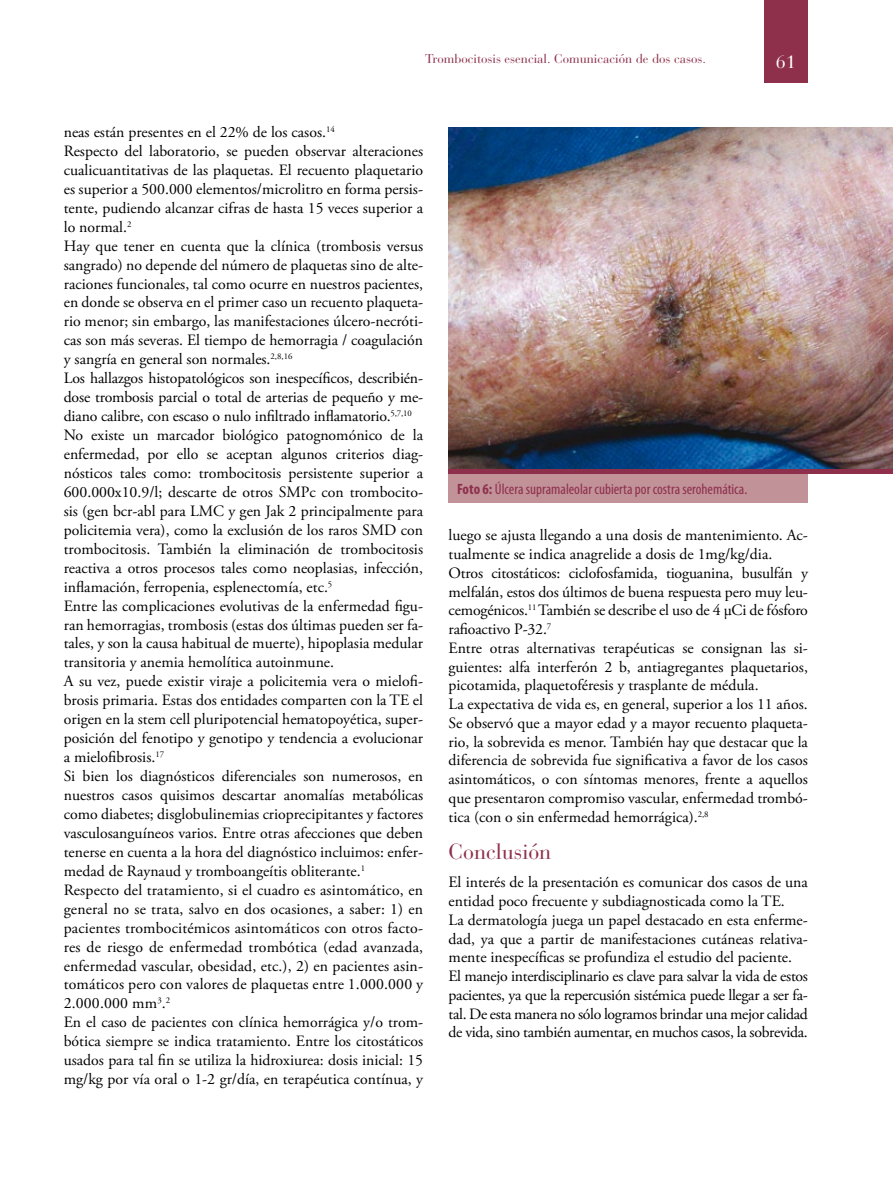
<style>
.page{position:relative;width:893px;height:1191px;background:#fff}
.page>*{position:absolute;margin:0;border:0;box-sizing:border-box;transform-origin:0 0}
.t1{font:21.75px "Bauer Bodoni";color:#8e2f4c}
.t2{font:18px "Bauer Bodoni";color:#fff}
.t3{font:15.75px/18.9px "Adobe Garamond Pro";color:#000}
.t4{font:condensed 15px "Myriad Pro";color:#8e2f4c}
.t5{font:12.75px "Bauer Bodoni";color:#8e2f4c}
.s1{font-weight:700}
</style>
<div class="page">
<div style="left:764px;top:0;width:44px;height:82px;background:#8e2f4c"></div>
<img style="left:449px;top:128px;width:444px;height:342px">
<div style="left:449px;top:474px;width:359px;height:28px;background:#c19298"></div>
<hr style="left:449px;top:470px;width:444px;height:4px;background:#8e2f4c">
<p class="t5" style="left:425px;top:51px;width:282px">Trombocitosis esencial. Comunicación de dos casos.</p>
<p class="t2" style="left:776px;top:51px;width:22px">61</p>
<p class="t3" style="left:64px;top:123px;width:361px">neas están presentes en el 22% de los casos.<sup>14<br></sup>Respecto del laboratorio, se pueden observar alteraciones cualicuantitativas de las plaquetas. El recuento plaquetario es superior a 500.000 elementos/microlitro en forma persis&shy;tente, pudiendo alcanzar cifras de hasta 15 veces superior a lo normal.<sup>2<br></sup>Hay que tener en cuenta que la clínica (trombosis versus sangrado) no depende del número de plaquetas sino de alte&shy;raciones funcionales, tal como ocurre en nuestros pacientes, en donde se observa en el primer caso un recuento plaqueta&shy;rio menor; sin embargo, las manifestaciones úlcero-necróti&shy;cas son más severas. El tiempo de hemorragia / coagulación y sangría en general son normales.<sup>2,8,16<br></sup>Los hallazgos histopatológicos son inespecíficos, describién&shy;dose trombosis parcial o total de arterias de pequeño y me&shy;diano calibre, con escaso o nulo infiltrado inflamatorio.<sup>5,7,10<br></sup>No existe un marcador biológico patognomónico de la enfermedad, por ello se aceptan algunos criterios diag&shy;nósticos tales como: trombocitosis persistente superior a 600.000x10.9/l; descarte de otros SMPc con trombocito&shy;sis (gen bcr-abl para LMC y gen Jak 2 principalmente para policitemia vera), como la exclusión de los raros SMD con trombocitosis. También la eliminación de trombocitosis reactiva a otros procesos tales como neoplasias, infección, inflamación, ferropenia, esplenectomía, etc.<sup>5<br></sup>Entre las complicaciones evolutivas de la enfermedad figu&shy;ran hemorragias, trombosis (estas dos últimas pueden ser fa&shy;tales, y son la causa habitual de muerte), hipoplasia medular transitoria y anemia hemolítica autoinmune.<br>A su vez, puede existir viraje a policitemia vera o mielofi&shy;brosis primaria. Estas dos entidades comparten con la TE el origen en la stem cell pluripotencial hematopoyética, super&shy;posición del fenotipo y genotipo y tendencia a evolucionar a mielofibrosis.<sup>17<br></sup>Si bien los diagnósticos diferenciales son numerosos, en nuestros casos quisimos descartar anomalías metabólicas como diabetes; disglobulinemias crioprecipitantes y factores vasculosanguíneos varios. Entre otras afecciones que deben tenerse en cuenta a la hora del diagnóstico incluimos: enfer&shy;medad de Raynaud y tromboangeítis obliterante.<sup>1<br></sup>Respecto del tratamiento, si el cuadro es asintomático, en general no se trata, salvo en dos ocasiones, a saber: 1) en pacientes trombocitémicos asintomáticos con otros facto&shy;res de riesgo de enfermedad trombótica (edad avanzada, enfermedad vascular, obesidad, etc.), 2) en pacientes asin&shy;tomáticos pero con valores de plaquetas entre 1.000.000 y 2.000.000 mm<sup>3</sup>.<sup>2<br></sup>En el caso de pacientes con clínica hemorrágica y/o trom&shy;bótica siempre se indica tratamiento. Entre los citostáticos usados para tal fin se utiliza la hidroxiurea: dosis inicial: 15 mg/kg por vía oral o 1-2 gr/día, en terapéutica contínua, y</p>
<p class="t4" style="left:457px;top:480px;width:292px"><span class="s1">Foto 6:</span> Úlcera supramaleolar cubierta por costra serohemática.</p>
<p class="t3" style="left:449px;top:526px;width:361px">luego se ajusta llegando a una dosis de mantenimiento. Ac&shy;tualmente se indica anagrelide a dosis de 1mg/kg/dia.<br>Otros citostáticos: ciclofosfamida, tioguanina, busulfán y melfalán, estos dos últimos de buena respuesta pero muy leu&shy;cemogénicos.<sup>11</sup> También se describe el uso de 4 μCi de fósforo rafioactivo P-32.<sup>7<br></sup>Entre otras alternativas terapéuticas se consignan las si&shy;guientes: alfa interferón 2 b, antiagregantes plaquetarios, picotamida, plaquetoféresis y trasplante de médula.<br>La expectativa de vida es, en general, superior a los 11 años.<br>Se observó que a mayor edad y a mayor recuento plaqueta&shy;rio, la sobrevida es menor. También hay que destacar que la diferencia de sobrevida fue significativa a favor de los casos asintomáticos, o con síntomas menores, frente a aquellos que presentaron compromiso vascular, enfermedad trombó&shy;tica (con o sin enfermedad hemorrágica).<sup>2,8</sup></p>
<h1 class="t1" style="left:449px;top:838px;width:104px">Conclusión</h1>
<p class="t3" style="left:449px;top:873px;width:361px">El interés de la presentación es comunicar dos casos de una entidad poco frecuente y subdiagnosticada como la TE.<br>La dermatología juega un papel destacado en esta enferme&shy;dad, ya que a partir de manifestaciones cutáneas relativa&shy;mente inespecíficas se profundiza el estudio del paciente.<br>El manejo interdisciplinario es clave para salvar la vida de estos pacientes, ya que la repercusión sistémica puede llegar a ser fa&shy;tal. De esta manera no sólo logramos brindar una mejor calidad de vida, sino también aumentar, en muchos casos, la sobrevida.</p>
</div>
